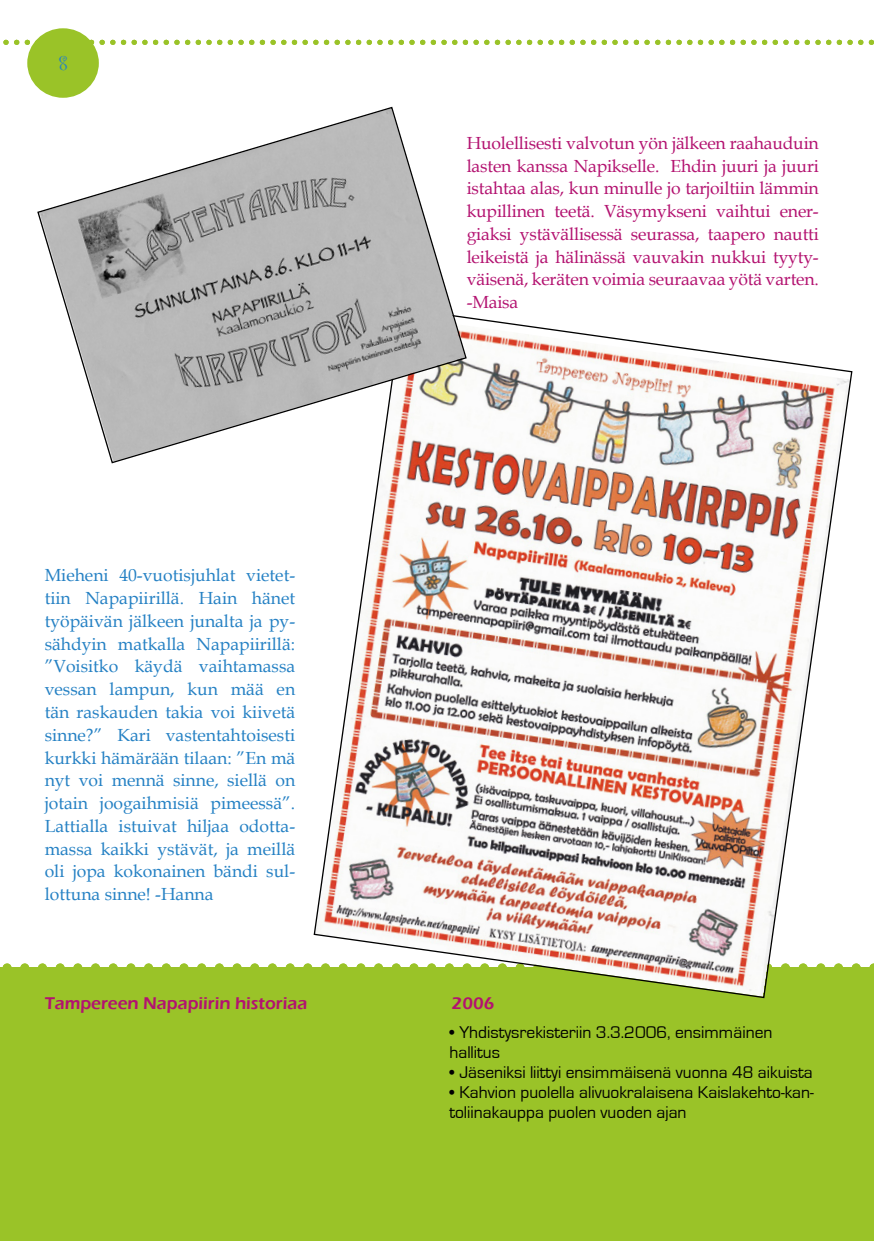
<style>
.page{position:relative;width:874px;height:1241px;background:#fff}
.page>*{position:absolute;margin:0;border:0;box-sizing:border-box;transform-origin:0 0}
.t1{font:21px "Curlz";color:#2581c4}
.t2{font:17.5px/22.8px "Book Antiqua";color:#2581c4;text-align:justify}
.t3{font:17.5px/22.8px "Book Antiqua";letter-spacing:-.01em;color:#b31270;text-align:justify}
.t4{font:17.5px/20.1px "Eurostile";color:#000}
.t5{font:600 17.5px "Eras ITC";color:#b31270}
</style>
<div class="page">
<div style="left:0;top:967px;width:873px;height:273px;background:#9ac328"></div>
<svg style="left:3px;top:40px;width:871px;height:5px"></svg>
<svg style="left:7px;top:963px;width:867px;height:9px"></svg>
<img style="left:313px;top:317px;width:539px;height:681px">
<svg style="left:37px;top:106px;width:430px;height:358px"></svg>
<div style="left:27px;top:28px;width:72px;height:70px;background:#9ac328;border-radius:50%"></div>
<p class="t1" style="left:58px;top:48px;width:11px">8</p>
<p class="t2" style="left:45px;top:563px;width:252px">Mieheni 40-vuotisjuhlat vietet&shy;tiin Napapiirillä. Hain hänet työpäivän jälkeen junalta ja py&shy;sähdyin matkalla Napapiirillä: ”Voisitko käydä vaihtamassa vessan lampun, kun mää en tän raskauden takia voi kiivetä sinne?” Kari vastentahtoisesti kurkki hämärään tilaan: ”En mä nyt voi mennä sinne, siellä on jotain joogaihmisiä pimeessä”.<br>Lattialla istuivat hiljaa odotta&shy;massa kaikki ystävät, ja meillä oli jopa kokonainen bändi sul&shy;lottuna sinne! -Hanna</p>
<p class="t5" style="left:45px;top:993px;width:264px">Tampereen Napapiirin historiaa</p>
<p class="t3" style="left:466px;top:131px;width:353px">Huolellisesti valvotun yön jälkeen raahauduin lasten kanssa Napikselle. Ehdin juuri ja juuri istahtaa alas, kun minulle jo tarjoiltiin lämmin kupillinen teetä. Väsymykseni vaihtui ener&shy;giaksi ystävällisessä seurassa, taapero nautti leikeistä ja hälinässä vauvakin nukkui tyyty&shy;väisenä, keräten voimia seuraavaa yötä varten. -Maisa</p>
<p class="t5" style="left:451px;top:992px;width:44px">2006</p>
<p class="t4" style="left:449px;top:1022px;width:324px">• Yhdistysrekisteriin 3.3.2006, ensimmäinen hallitus</p>
<p class="t4" style="left:449px;top:1062px;width:365px">• Jäseniksi liittyi ensimmäisenä vuonna 48 aikuista</p>
<p class="t4" style="left:449px;top:1082px;width:366px">• Kahvion puolella alivuokralaisena Kaislakehto-kan&shy;toliinakauppa puolen vuoden ajan</p>
</div>
